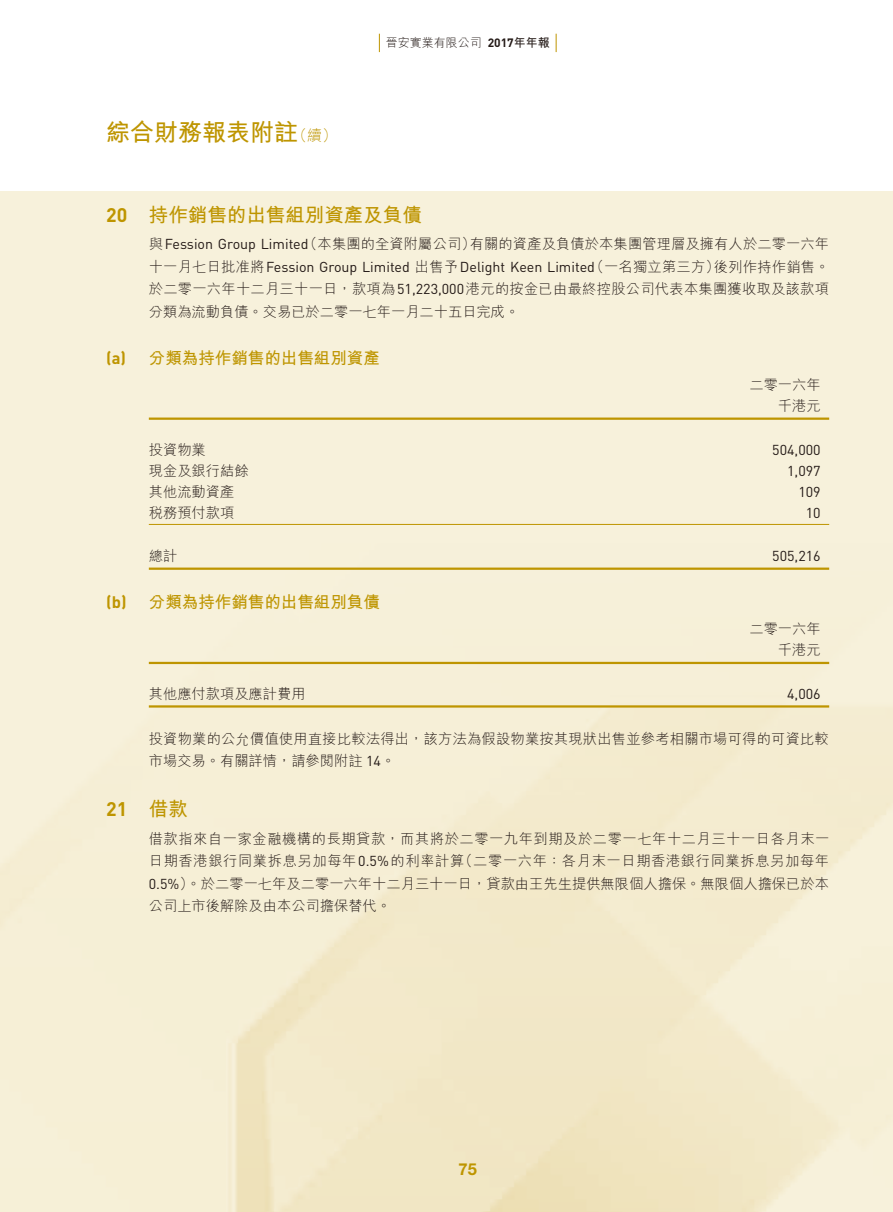
<style>
.page{position:relative;width:893px;height:1212px;background:#fff}
.page>*{position:absolute;margin:0;border:0;box-sizing:border-box;transform-origin:0 0}
.t1{font:700 24px "M Hei HK";color:#be9500}
.Subhead_1{font:700 19.5px "M Hei HK";color:#be9500}
.Subhead_1-2{font:700 19.5px "DIN";color:#be9500}
.Subhead_2{font:700 16.5px "M Hei HK";color:#be9500}
.Subhead_2-2{font:700 16.5px "DIN";color:#be9500}
.t2{font:700 16.5px "Helvetica Neue LT Std";color:#be9500}
.t3{font:300 15px "M Hei HK";color:#be9500}
.Body{font:300 14.25px/22.5px "M Hei HK";letter-spacing:.015em;color:#231916}
.Body-2{font:300 14.25px/22.5px "M Hei HK";letter-spacing:.04em;color:#231916;text-align:right}
.Table_1_Colume{font:300 14.25px "M Hei HK";color:#231916}
.Table_1_Colume-2{font:14.25px "DIN";color:#231916}
.Body-3{font:14.25px "DIN";color:#231916}
.t4{font:300 12px "M Hei HK";color:#231916}
.t5{font:700 12px "DIN";color:#231916}
.s1{font-family:"M Hei HK"}
.s2{font-family:"M Hei HK";font-weight:300}
.s3{font-family:"DIN";font-weight:400}
</style>
<div class="page">
<div style="left:0;top:191px;width:892px;height:1021px;background:linear-gradient(to bottom,#f8f3df,#f3eacb)"></div>
<svg style="left:379px;top:34px;width:1px;height:18px"></svg>
<svg style="left:556px;top:34px;width:1px;height:18px"></svg>
<hr style="left:149px;top:417px;width:680px;height:3px;background:#be9500">
<hr style="left:149px;top:524px;width:680px;height:1px;background:#be9500">
<hr style="left:149px;top:567px;width:680px;height:3px;background:#be9500">
<hr style="left:149px;top:662px;width:680px;height:2px;background:#be9500">
<hr style="left:149px;top:705px;width:680px;height:2px;background:#be9500">
<p class="t4" style="left:386px;top:37px;width:97px">晉安實業有限公司</p>
<p class="t5" style="left:488px;top:35px;width:64px">2017<span class="s1">年年報</span></p>
<h1 class="t1" style="left:106px;top:114px;width:193px">綜合財務報表附註</h1>
<p class="t3" style="left:292px;top:127px;width:46px">（續(</p>
<p class="Subhead_1-2" style="left:106px;top:202px;width:23px">20</p>
<p class="Subhead_1" style="left:149px;top:200px;width:274px">持作銷售的出售組別資產及負債</p>
<p class="Subhead_2-2" style="left:106px;top:347px;width:21px">)a(</p>
<p class="Subhead_2-2" style="left:106px;top:591px;width:22px">)b(</p>
<p class="Subhead_1-2" style="left:106px;top:796px;width:23px">21</p>
<p class="Body" style="left:470px;top:233px;width:361px">有關的資產及負債於本集團管理層及擁有人於二零一六年</p>
<p class="Body" style="left:303px;top:233px;width:174px">（本集團的全資附屬公司）</p>
<p class="Body-3" style="left:149px;top:235px;width:161px"><span class="s2">與</span>Fession Group Limited</p>
<p class="Body" style="left:590px;top:255px;width:132px">（一名獨立第三方）</p>
<p class="Body" style="left:149px;top:255px;width:682px">十一月七日批准將<span class="s3">Fession Group Limited</span> 出售予<span class="s3">Delight Keen Limited<br></span>於二零一六年十二月三十一日，款項為<span class="s3">51,223,000</span>港元的按金已由最終控股公司代表本集團獲收取及該款項分類為流動負債。交易已於二零一七年一月二十五日完成。</p>
<p class="Subhead_2" style="left:149px;top:346px;width:233px">分類為持作銷售的出售組別資產</p>
<p class="Body" style="left:714px;top:255px;width:117px">後列作持作銷售。</p>
<p class="Table_1_Colume" style="left:149px;top:442px;width:59px">投資物業</p>
<p class="Table_1_Colume" style="left:749px;top:378px;width:73px">二零一六年</p>
<p class="Table_1_Colume" style="left:778px;top:399px;width:44px">千港元</p>
<p class="Table_1_Colume-2" style="left:772px;top:441px;width:50px">504,000</p>
<p class="Table_1_Colume" style="left:149px;top:463px;width:101px">現金及銀行結餘</p>
<p class="Table_1_Colume-2" style="left:787px;top:462px;width:35px">1,097</p>
<p class="Table_1_Colume" style="left:149px;top:484px;width:87px">其他流動資產</p>
<p class="Table_1_Colume-2" style="left:798px;top:483px;width:24px">109</p>
<p class="Table_1_Colume" style="left:149px;top:505px;width:87px">稅務預付款項</p>
<p class="Table_1_Colume-2" style="left:806px;top:504px;width:16px">10</p>
<p class="Table_1_Colume" style="left:149px;top:549px;width:30px">總計</p>
<p class="Subhead_2" style="left:149px;top:590px;width:233px">分類為持作銷售的出售組別負債</p>
<p class="Table_1_Colume-2" style="left:772px;top:547px;width:50px">505,216</p>
<p class="Table_1_Colume" style="left:749px;top:622px;width:73px">二零一六年</p>
<p class="Table_1_Colume" style="left:778px;top:643px;width:44px">千港元</p>
<p class="Table_1_Colume-2" style="left:787px;top:685px;width:35px">4,006</p>
<p class="Table_1_Colume" style="left:149px;top:686px;width:158px">其他應付款項及應計費用</p>
<p class="Body" style="left:149px;top:727px;width:682px">投資物業的公允價值使用直接比較法得出，該方法為假設物業按其現狀出售並參考相關市場可得的可資比較市場交易。有關詳情，請參閱附註 <span class="s3">14</span>。</p>
<p class="Subhead_1" style="left:149px;top:795px;width:40px">借款</p>
<p class="Body-2" style="left:149px;top:827px;width:682px">借款指來自一家金融機構的長期貸款，而其將於二零一九年到期及於二零一七年十二月三十一日各月末一（二零一六年：各月末一日期香港銀行同業拆息另加每年</p>
<p class="Body" style="left:149px;top:850px;width:682px">日期香港銀行同業拆息另加每年<span class="s3">0.5%</span>的利率計算<br><span class="s3">0.5%</span>）。於二零一七年及二零一六年十二月三十一日，貸款由王先生提供無限個人擔保。無限個人擔保已於本公司上市後解除及由本公司擔保替代。</p>
<p class="t2" style="left:459px;top:1158px;width:20px">75</p>
</div>
